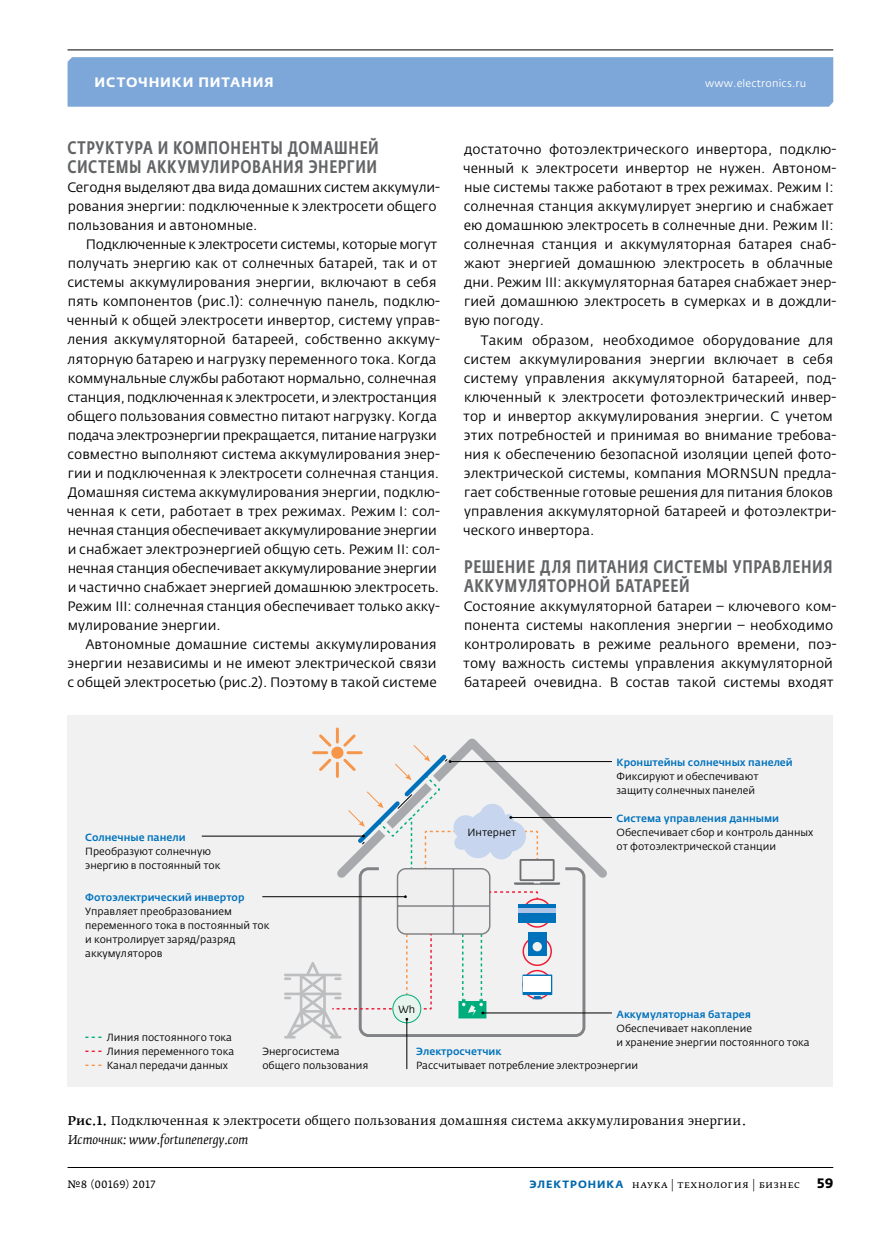
<style>
.page{position:relative;width:881px;height:1234px;background:#fff}
.page>*{position:absolute;margin:0;border:0;box-sizing:border-box;transform-origin:0 0}
.t1{font:500 18px/19px "Fedra Sans Cond Pro";letter-spacing:.035em;color:#636466}
.t2{font:13.5px/19px "Fedra Sans Pro";letter-spacing:.005em;color:#000}
.t3{font:700 13.5px "Fedra Sans Alt Pro";letter-spacing:.06em;color:#fff}
.t4{font:12px/19px "Fedra Serif B Pro";letter-spacing:.005em;color:#000}
.t5{font:10.5px "Fedra Serif B Pro";letter-spacing:.04em;color:#000}
.t6{font:10.5px "Fedra Sans Pro";letter-spacing:.015em;color:#fff}
.t7{font:10.5px "Fedra Serif A Pro";letter-spacing:.035em;color:#000}
.t8{font:10.35px/14px "Fedra Sans Pro";color:#000}
.t9{font:500 10.35px "Fedra Sans Pro";color:#0072bc}
.s1{font-weight:700;color:#00ad7d}
.s2{font-weight:700;color:#ed1b35}
.s3{font-weight:700;color:#f79548}
.s4{font-weight:500}
.s5{font-style:italic}
.s6{font-family:"Fedra Sans Alt Pro";font-weight:700;color:#0068ac}
.s7{font-family:"Fedra Sans Pro";font-weight:700;font-size:13.5px}
</style>
<div class="page">
<div style="left:67px;top:57px;width:765px;height:50px;background:#7da7d8"></div>
<hr style="left:67px;top:49px;width:765px;height:1px;background:#000">
<hr style="left:68px;top:1166px;width:764px;height:1px;background:#000">
<div style="left:68px;top:715px;width:764px;height:371px;background:#f1f1f2"></div>
<svg style="left:560px;top:761px;width:52px;height:124px"></svg>
<hr style="left:202px;top:835px;width:161px;height:1px;background:#000">
<hr style="left:450px;top:761px;width:161px;height:1px;background:#000">
<hr style="left:510px;top:817px;width:101px;height:1px;background:#000">
<hr style="left:482px;top:1012px;width:129px;height:1px;background:#000">
<hr style="left:406px;top:1018px;width:1px;height:50px;background:#000">
<hr style="left:262px;top:896px;width:143px;height:1px;background:#000">
<svg style="left:284px;top:727px;width:276px;height:311px"></svg>
<p class="t3" style="left:95px;top:74px;width:180px">Источники питания</p>
<p class="t6" style="left:705px;top:77px;width:102px">www.electronics.ru</p>
<h1 class="t1" style="left:67px;top:138px;width:313px">Структура и компоненты домашней системы аккумулирования энергии</h1>
<p class="t2" style="left:67px;top:178px;width:374px">Сегодня выделяют два вида домашних систем аккумули&shy;рования энергии: подключенные к электросети общего пользования и автономные.</p>
<p class="t2" style="left:67px;top:235px;width:374px;text-indent:19px">Подключенные к электросети системы, которые могут получать энергию как от солнечных батарей, так и от системы аккумулирования энергии, включают в себя пять компонентов (рис.1): солнечную панель, подклю&shy;ченный к общей электросети инвертор, систему управ&shy;ления аккумуляторной батареей, собственно аккуму&shy;ляторную батарею и нагрузку переменного тока. Когда коммунальные службы работают нормально, солнечная станция, подключенная к электросети, и электростанция общего пользования совместно питают нагрузку. Когда подача электроэнергии прекращается, питание нагрузки совместно выполняют система аккумулирования энер&shy;гии и подключенная к электросети солнечная станция.<br>Домашняя система аккумулирования энергии, подклю&shy;ченная к сети, работает в трех режимах. Режим I: сол&shy;нечная станция обеспечивает аккумулирование энергии и снабжает электроэнергией общую сеть. Режим II: сол&shy;нечная станция обеспечивает аккумулирование энергии и частично снабжает энергией домашнюю электросеть.<br>Режим III: солнечная станция обеспечивает только акку&shy;мулирование энергии.</p>
<p class="t2" style="left:67px;top:634px;width:371px;text-align:justify;text-indent:18px">Автономные домашние системы аккумулирования энергии независимы и не имеют электрической связи с общей электросетью (рис.2). Поэтому в такой системе</p>
<p class="t2" style="left:463px;top:140px;width:374px">достаточно фотоэлектрического инвертора, подклю&shy;ченный к электросети инвертор не нужен. Автоном&shy;ные системы также работают в трех режимах. Режим I: солнечная станция аккумулирует энергию и снабжает ею домашнюю электросеть в солнечные дни. Режим II: солнечная станция и аккумуляторная батарея снаб&shy;жают энергией домашнюю электросеть в облачные дни. Режим III: аккумуляторная батарея снабжает энер&shy;гией домашнюю электросеть в сумерках и в дождли&shy;вую погоду.</p>
<p class="t2" style="left:463px;top:330px;width:374px;text-indent:18px">Таким образом, необходимое оборудование для систем аккумулирования энергии включает в себя систему управления аккумуляторной батареей, под&shy;ключенный к электросети фотоэлектрический инвер&shy;тор и инвертор аккумулирования энергии. С учетом этих потребностей и принимая во внимание требова&shy;ния к обеспечению безопасной изоляции цепей фото&shy;электрической системы, компания MORNSUN предла&shy;гает собственные готовые решения для питания блоков управления аккумуляторной батареей и фотоэлектри&shy;ческого инвертора.</p>
<h1 class="t1" style="left:464px;top:557px;width:370px">Решение для питания системы управления аккумуляторной батареей</h1>
<p class="t2" style="left:463px;top:596px;width:375px">Состояние аккумуляторной батареи – ключевого ком&shy;понента системы накопления энергии – необходимо контролировать в режиме реального времени, поэ&shy;тому важность системы управления аккумуляторной батареей очевидна. В состав такой системы входят</p>
<p class="t9" style="left:85px;top:830px;width:102px">Cолнечные панели</p>
<p class="t8" style="left:85px;top:844px;width:137px">Преобразуют солнечную энергию в постоянный ток</p>
<p class="t9" style="left:85px;top:891px;width:161px">Фотоэлектрический инвертор</p>
<p class="t8" style="left:85px;top:904px;width:186px">Управляет преобразованием переменного тока в постоянный ток и контролирует заряд/разряд аккумуляторов</p>
<p class="t8" style="left:467px;top:825px;width:50px">Интернет</p>
<p class="t9" style="left:616px;top:756px;width:178px">Кронштейны солнечных панелей</p>
<p class="t8" style="left:616px;top:769px;width:143px">Фиксируют и обеспечивают защиту солнечных панелей</p>
<p class="t9" style="left:616px;top:811px;width:164px">Система управления данными</p>
<p class="t8" style="left:616px;top:825px;width:198px">Обеспечивает сбор и контроль данных от фотоэлектрической станции</p>
<p class="t8" style="left:85px;top:1030px;width:148px"><span class="s1">- - -</span> Линия постоянного тока</p>
<p class="t8" style="left:85px;top:1044px;width:150px"><span class="s2">- - -</span> Линия переменного тока</p>
<p class="t8" style="left:85px;top:1058px;width:144px"><span class="s3">- - -</span> Канал передачи данных</p>
<p class="t8" style="left:262px;top:1044px;width:107px">Энергосистема общего пользования</p>
<p class="t8" style="left:398px;top:1002px;width:18px">Wh</p>
<p class="t9" style="left:616px;top:1007px;width:136px">Аккумуляторная батарея</p>
<p class="t8" style="left:616px;top:1020px;width:195px">Обеспечивает накопление<br>и хранение энергии постоянного тока</p>
<p class="t9" style="left:416px;top:1044px;width:87px">Электросчетчик</p>
<p class="t8" style="left:416px;top:1058px;width:223px">Рассчитывает потребление электроэнергии</p>
<p class="t4" style="left:68px;top:1110px;width:680px"><span class="s4">Рис.1.</span> Подключенная к электросети общего пользования домашняя система аккумулирования энергии.<br><span class="s5">Источник: www.fortunenergy.com</span></p>
<p class="t7" style="left:67px;top:1177px;width:89px">№8 (00169) 2017</p>
<p class="t5" style="left:529px;top:1177px;width:305px"><span class="s6">ЭЛЕКТРОНИКА</span> наука | технология | бизнес <span class="s7">59</span></p>
</div>
